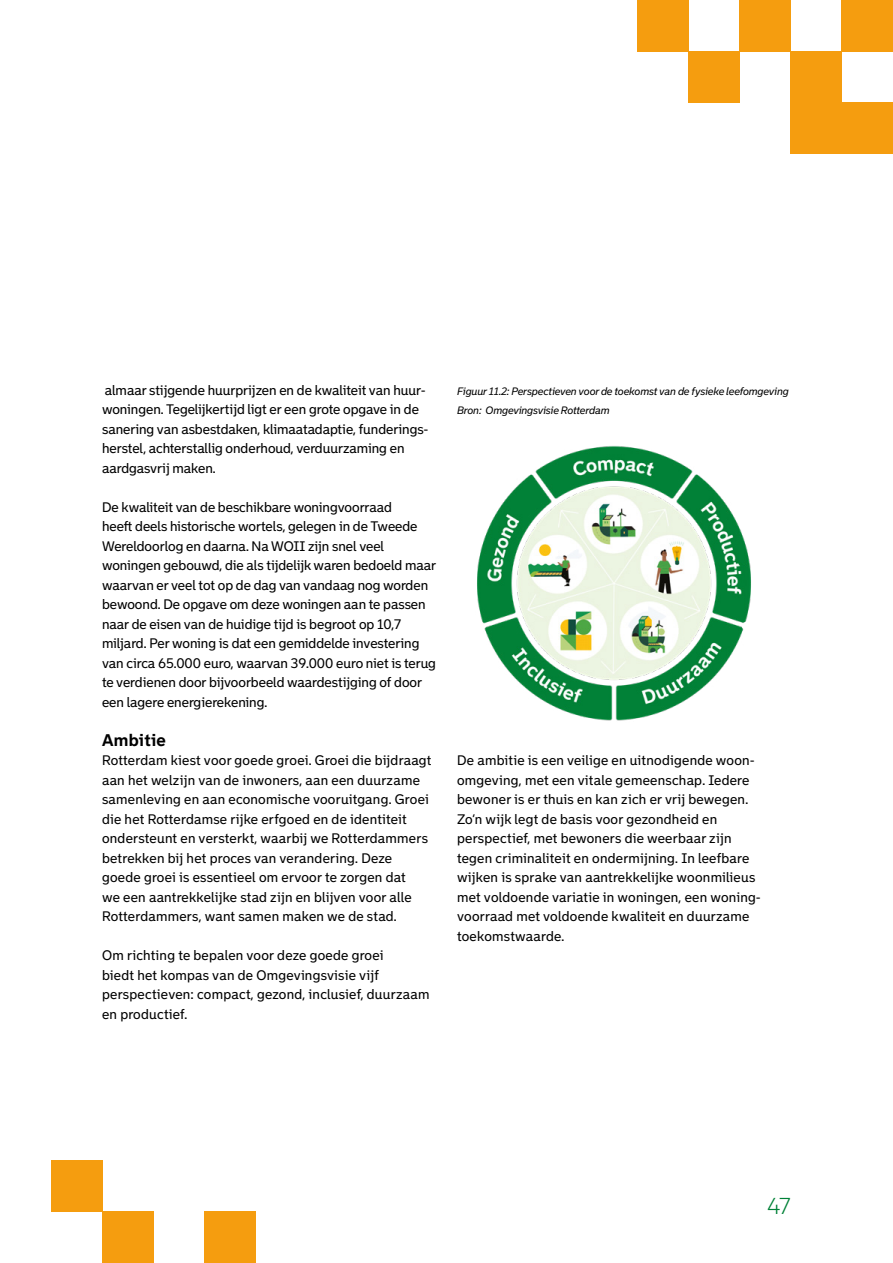
<style>
.page{position:relative;width:893px;height:1263px;background:#fff}
.page>*{position:absolute;margin:0;border:0;box-sizing:border-box;transform-origin:0 0}
.t1{font:300 22.5px "Bolder";color:#008137}
.H2_Rotterdam_Subtite{font:700 16.5px "Bolder";letter-spacing:.02em;color:#000}
.P_Rotterdam_Platte_t{font:13.5px/19.5px "Bolder";letter-spacing:.005em;color:#000}
.P_Rotterdam_Platte_t-2{font:italic 10.5px/19.5px "Bolder";letter-spacing:-.01em;color:#000}
</style>
<div class="page">
<img style="left:477px;top:446px;width:274px;height:275px">
<div style="left:204px;top:1212px;width:51px;height:51px;background:#f59d0f"></div>
<div style="left:102px;top:1212px;width:51px;height:51px;background:#f59d0f"></div>
<div style="left:51px;top:1161px;width:51px;height:51px;background:#f59d0f"></div>
<div style="left:638px;top:0;width:51px;height:51px;background:#f59d0f"></div>
<div style="left:740px;top:0;width:51px;height:51px;background:#f59d0f"></div>
<div style="left:842px;top:102px;width:51px;height:51px;background:#f59d0f"></div>
<div style="left:842px;top:0;width:51px;height:51px;background:#f59d0f"></div>
<div style="left:689px;top:51px;width:51px;height:51px;background:#f59d0f"></div>
<div style="left:791px;top:51px;width:51px;height:51px;background:#f59d0f"></div>
<div style="left:791px;top:102px;width:51px;height:51px;background:#f59d0f"></div>
<p class="P_Rotterdam_Platte_t" style="left:102px;top:380px;width:327px">almaar stijgende huurprijzen en de kwaliteit van huur&shy;woningen. Tegelijkertijd ligt er een grote opgave in de sanering van asbestdaken, klimaatadaptie, funderings&shy;herstel, achterstallig onderhoud, verduurzaming en aardgasvrij maken.</p>
<p class="P_Rotterdam_Platte_t" style="left:102px;top:497px;width:336px">De kwaliteit van de beschikbare woningvoorraad<br>heeft deels historische wortels, gelegen in de Tweede Wereldoorlog en daarna. Na WOII zijn snel veel woningen gebouwd, die als tijdelijk waren bedoeld maar waarvan er veel tot op de dag van vandaag nog worden bewoond. De opgave om deze woningen aan te passen naar de eisen van de huidige tijd is begroot op 10,7 miljard. Per woning is dat een gemiddelde investering van circa 65.000 euro, waarvan 39.000 euro niet is terug te verdienen door bijvoorbeeld waardestijging of door een lagere energierekening.</p>
<h2 class="H2_Rotterdam_Subtite" style="left:102px;top:729px;width:65px">Ambitie</h2>
<p class="P_Rotterdam_Platte_t" style="left:102px;top:750px;width:331px">Rotterdam kiest voor goede groei. Groei die bijdraagt aan het welzijn van de inwoners, aan een duurzame samenleving en aan economische vooruitgang. Groei die het Rotterdamse rijke erfgoed en de identiteit ondersteunt en versterkt, waarbij we Rotterdammers betrekken bij het proces van verandering. Deze goede groei is essentieel om ervoor te zorgen dat<br>we een aantrekkelijke stad zijn en blijven voor alle Rotterdammers, want samen maken we de stad.</p>
<p class="P_Rotterdam_Platte_t" style="left:102px;top:945px;width:329px">Om richting te bepalen voor deze goede groei<br>biedt het kompas van de Omgevingsvisie vijf perspectieven: compact, gezond, inclusief, duurzaam en productief.</p>
<p class="P_Rotterdam_Platte_t-2" style="left:457px;top:381px;width:333px">Figuur 11.2: Perspectieven voor de toekomst van de fysieke leefomgeving<br>Bron: Omgevingsvisie Rotterdam</p>
<p class="P_Rotterdam_Platte_t" style="left:457px;top:750px;width:304px">De ambitie is een veilige en uitnodigende woon&shy;omgeving, met een vitale gemeenschap. Iedere bewoner is er thuis en kan zich er vrij bewegen.<br>Zo’n wijk legt de basis voor gezondheid en perspectief, met bewoners die weerbaar zijn tegen criminaliteit en ondermijning. In leefbare wijken is sprake van aantrekkelijke woonmilieus met voldoende variatie in woningen, een woning&shy;voorraad met voldoende kwaliteit en duurzame toekomstwaarde.</p>
<h1 class="t1" style="left:767px;top:1192px;width:25px">47</h1>
</div>
